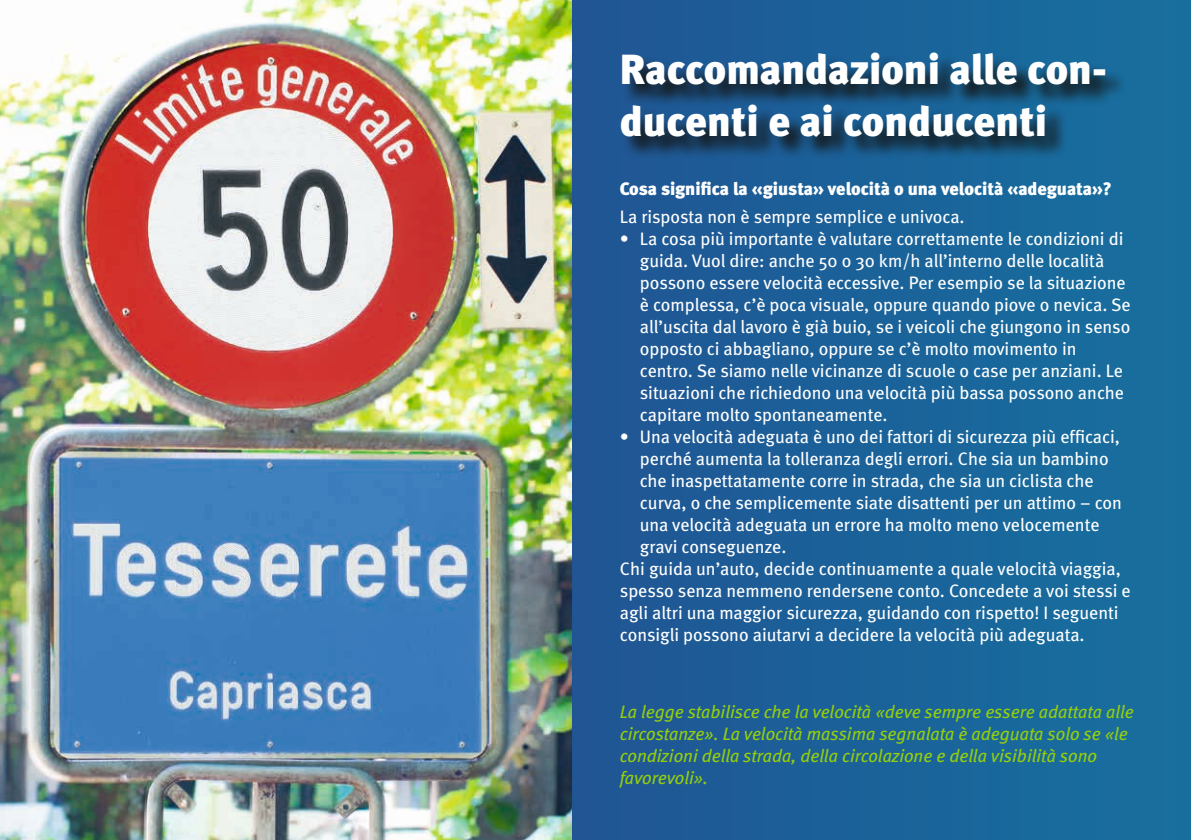
<style>
.page{position:relative;width:1191px;height:840px;background:#fff}
.page>*{position:absolute;margin:0;border:0;box-sizing:border-box;transform-origin:0 0}
.t1{font:900 42px/52px "Meta";color:#fff}
.t2{font:18px/22px "Meta";color:#fff}
.t3{font:italic 18px/22px "Meta";color:#94ce0d}
.t4{font:900 18px "Meta";color:#fff}
</style>
<div class="page">
<div style="left:0;top:0;width:1191px;height:839px;background:linear-gradient(to bottom,#1b6399,#1b6299)"></div>
<img style="left:0;top:0;width:571px;height:839px">
<svg style="left:622px;top:54px;width:506px;height:106px;background:#184e78"></svg>
<h1 class="t1" style="left:620px;top:43px;width:488px">Raccomandazioni alle con&shy;ducenti e ai conducenti</h1>
<p class="t4" style="left:620px;top:178px;width:493px">Cosa significa la «giusta» velocità o una velocità «adeguata»?</p>
<p class="t2" style="left:620px;top:205px;width:346px">La risposta non è sempre semplice e univoca.</p>
<p class="t2" style="left:640px;top:227px;width:492px;text-indent:-20px">• La cosa più importante è valutare correttamente le condizioni di guida. Vuol dire: anche 50 o 30 km/h all’interno delle località possono essere velocità eccessive. Per esempio se la situazione è complessa, c’è poca visuale, oppure quando piove o nevica. Se all’uscita dal lavoro è già buio, se i veicoli che giungono in senso opposto ci abbagliano, oppure se c’è molto movimento in centro. Se siamo nelle vicinanze di scuole o case per anziani. Le situazioni che richiedono una velocità più bassa possono anche capitare molto spontaneamente.</p>
<p class="t2" style="left:620px;top:425px;width:502px">• Una velocità adeguata è uno dei fattori di sicurezza più efficaci,</p>
<p class="t2" style="left:640px;top:447px;width:470px">perché aumenta la tolleranza degli errori. Che sia un bambino</p>
<p class="t2" style="left:640px;top:469px;width:455px">che inaspettatamente corre in strada, che sia un ciclista che</p>
<p class="t2" style="left:640px;top:491px;width:483px">curva, o che semplicemente siate disattenti per un attimo – con</p>
<p class="t2" style="left:640px;top:513px;width:461px">una velocità adeguata un errore ha molto meno velocemente</p>
<p class="t2" style="left:640px;top:535px;width:148px">gravi conseguenze.</p>
<p class="t2" style="left:620px;top:557px;width:502px">Chi guida un’auto, decide continuamente a quale velocità viaggia,</p>
<p class="t2" style="left:620px;top:579px;width:512px">spesso senza nemmeno rendersene conto. Concedete a voi stessi e</p>
<p class="t2" style="left:620px;top:601px;width:500px">agli altri una maggior sicurezza, guidando con rispetto! I seguenti</p>
<p class="t2" style="left:620px;top:623px;width:466px">consigli possono aiutarvi a decidere la velocità più adeguata.</p>
<p class="t3" style="left:620px;top:700px;width:515px">La legge stabilisce che la velocità «deve sempre essere adattata alle circostanze». La velocità massima segnalata è adeguata solo se «le condizioni della strada, della circolazione e della visibilità sono favorevoli».</p>
</div>
